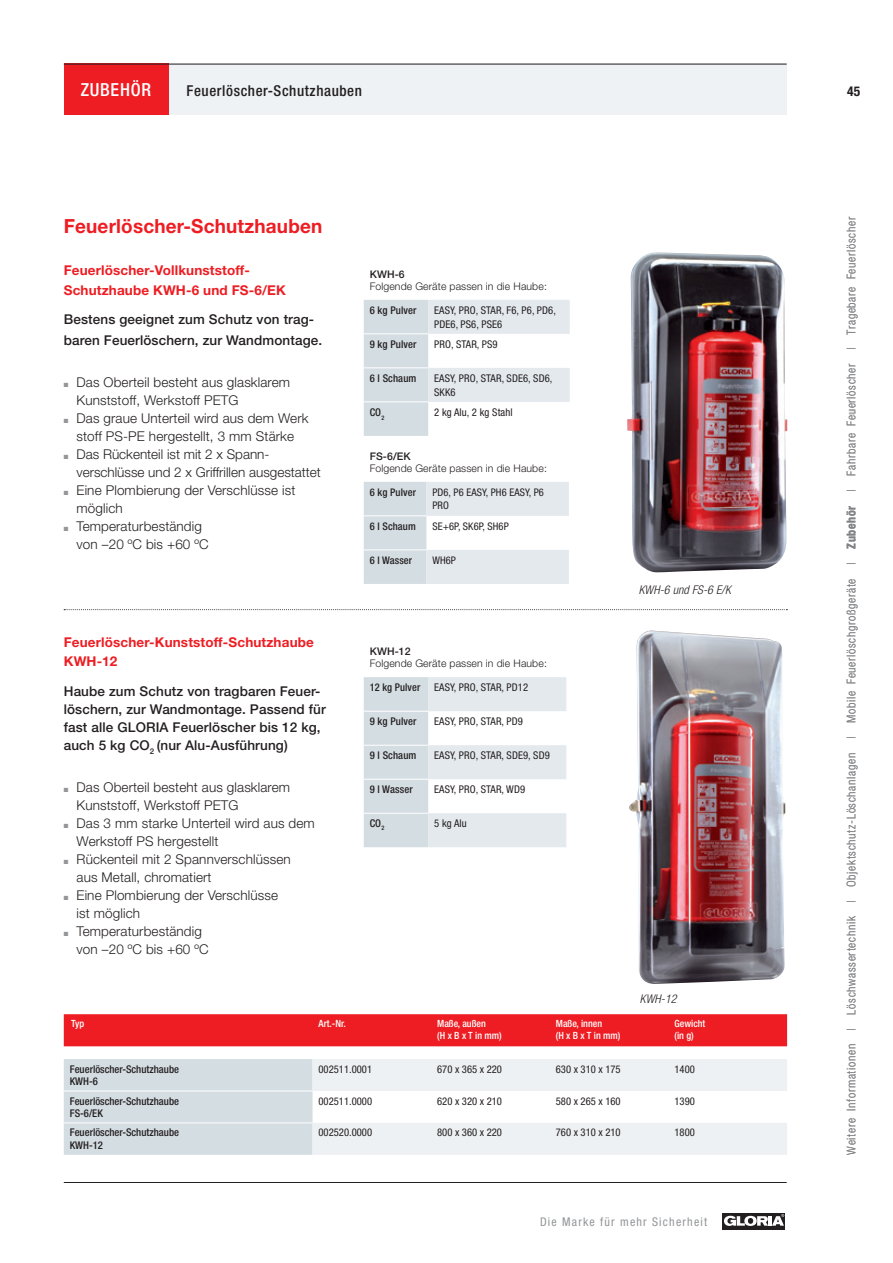
<style>
.page{position:relative;width:893px;height:1263px;background:#fff}
.page>*{position:absolute;margin:0;border:0;box-sizing:border-box;transform-origin:0 0}
.t1{font:700 19.5px "Helvetica Neue AFF 75";letter-spacing:.01em;color:#ee1d23}
.t2{font:18px "Helvetica Neue Cnd AFF 67 Med Cond";letter-spacing:.04em;color:#fff}
.t3{font:15px "Helvetica Neue Cnd AFF 67 Med Cond";letter-spacing:.04em;color:#231f20}
.t4{font:300 13.5px/18px "Helvetica Neue AFF 45";letter-spacing:.01em;color:#231f20}
.t5{font:500 13.5px/18px "Helvetica Neue AFF 65";letter-spacing:.01em;color:#231f20}
.t6{font:700 13.5px/19.5px "Helvetica Neue AFF 75";letter-spacing:.01em;color:#ee1d23}
.t7{font:13.5px "Helvetica Neue Cnd AFF 77 Bd Cn";color:#231f20}
.t8{font:12px "Helvetica Neue Cnd AFF 47 Lt Cn";letter-spacing:.06em;color:#808285}
.t9{font:12px "Helvetica Neue Cnd AFF 57 Rmn Cond";letter-spacing:.1em;color:#939598}
.t10{font:12px "Helvetica Neue Cnd AFF 47 Lt Cn Obl";letter-spacing:.01em;color:#231f20}
.t11{font:10.65px/13.5px "Helvetica Neue Cnd AFF 57 Rmn Cond";letter-spacing:.01em;color:#231f20}
.t12{font:10.65px/12.8px "Helvetica Neue Cnd AFF 67 Med Cond";color:#231f20}
.t13{font:300 10.5px "Helvetica Neue AFF 45";letter-spacing:.01em;color:#231f20}
.t14{font:10.5px/12.6px "Helvetica Neue Cnd AFF 57 Rmn Cond";letter-spacing:.01em;color:#231f20}
.t15{font:10.5px "Helvetica Neue Cnd AFF 67 Med Cond";letter-spacing:.01em;color:#231f20}
.t16{font:500 10.5px "Helvetica Neue AFF 65";letter-spacing:.01em;color:#231f20}
.t17{font:9.9px/11.4px "Helvetica Neue Cnd AFF 67 Med Cond";color:#fff}
.s1{color:#939598}
.s2{font-family:"Helvetica Neue Cnd AFF 77 Bd Cn"}
</style>
<div class="page">
<div style="left:64px;top:64px;width:723px;height:51px;background:#eef2f4"></div>
<div style="left:723px;top:1213px;width:62px;height:17px;background:#231f20"></div>
<svg style="left:724px;top:1214px;width:60px;height:12px"></svg>
<hr style="left:64px;top:1182px;width:723px;height:1px;background:#231f20">
<svg style="left:364px;top:300px;width:206px;height:136px"></svg>
<hr style="left:364px;top:333px;width:64px;height:1px;background:#fff">
<hr style="left:364px;top:367px;width:64px;height:1px;background:#fff">
<hr style="left:364px;top:401px;width:64px;height:1px;background:#fff">
<div style="left:64px;top:64px;width:104px;height:51px;background:#ee1d23"></div>
<svg style="left:64px;top:609px;width:723px;height:1px"></svg>
<div style="left:64px;top:1014px;width:723px;height:32px;background:#ee1d23"></div>
<div style="left:64px;top:1059px;width:249px;height:96px;background:#d4dde2"></div>
<svg style="left:313px;top:1059px;width:474px;height:96px;fill:#edf1f3"></svg>
<hr style="left:64px;top:1090px;width:249px;height:1px;background:#fff">
<hr style="left:64px;top:1122px;width:249px;height:1px;background:#fff">
<img style="left:629px;top:631px;width:157px;height:353px">
<img style="left:627px;top:252px;width:161px;height:320px">
<svg style="left:364px;top:482px;width:205px;height:102px"></svg>
<hr style="left:364px;top:515px;width:62px;height:1px;background:#fff">
<hr style="left:364px;top:549px;width:62px;height:1px;background:#fff">
<svg style="left:364px;top:677px;width:202px;height:170px"></svg>
<hr style="left:364px;top:711px;width:64px;height:1px;background:#fff">
<hr style="left:364px;top:745px;width:64px;height:1px;background:#fff">
<hr style="left:364px;top:779px;width:64px;height:1px;background:#fff">
<hr style="left:364px;top:813px;width:64px;height:1px;background:#fff">
<hr style="left:64px;top:64px;width:723px;height:1px;background:#231f20">
<h2 class="t2" style="left:81px;top:79px;width:72px">ZUBEHÖR</h2>
<p class="t3" style="left:186px;top:81px;width:177px">Feuerlöscher-Schutzhauben</p>
<h1 class="t1" style="left:64px;top:214px;width:260px">Feuerlöscher-Schutzhauben</h1>
<p class="t6" style="left:64px;top:261px;width:224px">Feuerlöscher-Vollkunststoff-<br>Schutzhaube KWH-6 und FS-6/EK</p>
<p class="t5" style="left:64px;top:309px;width:260px;line-height:21px">Bestens geeignet zum Schutz von trag&shy;baren Feuerlöschern, zur Wandmontage.</p>
<p class="t4" style="left:77px;top:373px;width:215px;text-indent:-13px"><span class="s1">■</span> Das Oberteil besteht aus glasklarem<br>Kunststoff, Werkstoff PETG</p>
<p class="t4" style="left:64px;top:409px;width:246px;text-align:center"><span class="s1">■</span> Das graue Unterteil wird aus dem Werk stoff PS-PE hergestellt, 3 mm Stärke</p>
<p class="t4" style="left:77px;top:445px;width:246px;text-indent:-13px"><span class="s1">■</span> Das Rückenteil ist mit 2 x Spann&shy;verschlüsse und 2 x Griffrillen ausgestattet</p>
<p class="t4" style="left:77px;top:481px;width:220px;text-indent:-13px"><span class="s1">■</span> Eine Plombierung der Verschlüsse ist möglich</p>
<p class="t4" style="left:77px;top:517px;width:134px;text-indent:-13px"><span class="s1">■</span> Temperaturbeständig von –20 ºC bis +60 ºC</p>
<p class="t6" style="left:64px;top:632px;width:252px">Feuerlöscher-Kunststoff-Schutzhaube<br>KWH-12</p>
<p class="t5" style="left:64px;top:682px;width:264px">Haube zum Schutz von tragbaren Feuer&shy;löschern, zur Wandmontage. Passend für fast alle GLORIA Feuerlöscher bis 12 kg, auch 5 kg CO<sub>2</sub> (nur Alu-Ausführung)</p>
<p class="t4" style="left:77px;top:778px;width:215px;text-indent:-13px"><span class="s1">■</span> Das Oberteil besteht aus glasklarem<br>Kunststoff, Werkstoff PETG</p>
<p class="t4" style="left:77px;top:814px;width:240px;text-indent:-13px"><span class="s1">■</span> Das 3 mm starke Unterteil wird aus dem<br>Werkstoff PS hergestellt</p>
<p class="t4" style="left:77px;top:850px;width:216px;text-indent:-13px"><span class="s1">■</span> Rückenteil mit 2 Spannverschlüssen aus Metall, chromatiert</p>
<p class="t4" style="left:77px;top:886px;width:203px;text-indent:-13px"><span class="s1">■</span> Eine Plombierung der Verschlüsse ist möglich</p>
<p class="t4" style="left:77px;top:922px;width:134px;text-indent:-13px"><span class="s1">■</span> Temperaturbeständig von –20 ºC bis +60 ºC</p>
<p class="t16" style="left:370px;top:267px;width:37px">KWH-6</p>
<p class="t13" style="left:370px;top:280px;width:179px">Folgende Geräte passen in die Haube:</p>
<p class="t12" style="left:370px;top:304px;width:48px">6 kg Pulver</p>
<p class="t11" style="left:434px;top:304px;width:123px">EASY, PRO, STAR, F6, P6, PD6,<br>PDE6, PS6, PSE6</p>
<p class="t12" style="left:370px;top:338px;width:48px">9 kg Pulver</p>
<p class="t11" style="left:434px;top:338px;width:65px">PRO, STAR, PS9</p>
<p class="t12" style="left:370px;top:372px;width:48px">6 l Schaum</p>
<p class="t11" style="left:434px;top:372px;width:120px">EASY, PRO, STAR, SDE6, SD6,<br>SKK6</p>
<p class="t12" style="left:370px;top:406px;width:16px">CO<sub>2</sub></p>
<p class="t11" style="left:434px;top:406px;width:80px">2 kg Alu, 2 kg Stahl</p>
<p class="t16" style="left:370px;top:450px;width:43px">FS-6/EK</p>
<p class="t13" style="left:370px;top:462px;width:179px">Folgende Geräte passen in die Haube:</p>
<p class="t15" style="left:370px;top:486px;width:48px">6 kg Pulver</p>
<p class="t14" style="left:432px;top:486px;width:113px">PD6, P6 EASY, PH6 EASY, P6<br>PRO</p>
<p class="t15" style="left:370px;top:520px;width:48px">6 l Schaum</p>
<p class="t14" style="left:432px;top:520px;width:78px">SE+6P, SK6P, SH6P</p>
<p class="t15" style="left:370px;top:554px;width:44px">6 l Wasser</p>
<p class="t14" style="left:432px;top:554px;width:25px">WH6P</p>
<p class="t16" style="left:370px;top:645px;width:42px">KWH-12</p>
<p class="t13" style="left:370px;top:657px;width:179px">Folgende Geräte passen in die Haube:</p>
<p class="t12" style="left:370px;top:680px;width:52px">12 kg Pulver</p>
<p class="t11" style="left:434px;top:680px;width:95px">EASY, PRO, STAR, PD12</p>
<p class="t12" style="left:370px;top:714px;width:48px">9 kg Pulver</p>
<p class="t11" style="left:434px;top:714px;width:90px">EASY, PRO, STAR, PD9</p>
<p class="t12" style="left:370px;top:748px;width:48px">9 l Schaum</p>
<p class="t11" style="left:434px;top:748px;width:117px">EASY, PRO, STAR, SDE9, SD9</p>
<p class="t12" style="left:370px;top:782px;width:45px">9 l Wasser</p>
<p class="t11" style="left:434px;top:782px;width:92px">EASY, PRO, STAR, WD9</p>
<p class="t12" style="left:370px;top:816px;width:16px">CO<sub>2</sub></p>
<p class="t11" style="left:434px;top:816px;width:34px">5 kg Alu</p>
<p class="t10" style="left:639px;top:582px;width:94px">KWH-6 und FS-6 E/K</p>
<p class="t10" style="left:640px;top:991px;width:38px">KWH-12</p>
<p class="t17" style="left:71px;top:1018px;width:14px">Typ</p>
<p class="t17" style="left:319px;top:1018px;width:29px">Art.-Nr.</p>
<p class="t17" style="left:437px;top:1018px;width:66px">Maße, außen<br>(H x B x T in mm)</p>
<p class="t17" style="left:556px;top:1018px;width:66px">Maße, innen<br>(H x B x T in mm)</p>
<p class="t17" style="left:674px;top:1018px;width:32px">Gewicht (in g)</p>
<p class="t12" style="left:70px;top:1062px;width:111px">Feuerlöscher-Schutzhaube<br>KWH-6</p>
<p class="t11" style="left:319px;top:1062px;width:55px">002511.0001</p>
<p class="t11" style="left:437px;top:1062px;width:66px">670 x 365 x 220</p>
<p class="t11" style="left:556px;top:1062px;width:66px">630 x 310 x 175</p>
<p class="t11" style="left:674px;top:1062px;width:22px">1400</p>
<p class="t12" style="left:70px;top:1094px;width:111px">Feuerlöscher-Schutzhaube<br>FS-6/EK</p>
<p class="t11" style="left:319px;top:1094px;width:55px">002511.0000</p>
<p class="t11" style="left:437px;top:1094px;width:66px">620 x 320 x 210</p>
<p class="t11" style="left:556px;top:1094px;width:66px">580 x 265 x 160</p>
<p class="t11" style="left:674px;top:1094px;width:22px">1390</p>
<p class="t12" style="left:70px;top:1126px;width:111px">Feuerlöscher-Schutzhaube<br>KWH-12</p>
<p class="t11" style="left:319px;top:1126px;width:55px">002520.0000</p>
<p class="t11" style="left:437px;top:1126px;width:66px">800 x 360 x 220</p>
<p class="t11" style="left:556px;top:1126px;width:66px">760 x 310 x 210</p>
<p class="t11" style="left:674px;top:1126px;width:22px">1800</p>
<p class="t9" style="left:540px;top:1214px;width:169px">Die Marke für mehr Sicherheit</p>
<p class="t7" style="left:847px;top:83px;width:15px">45</p>
<p class="t8" style="left:844px;top:1154px;width:939px;rotate:-90deg">Weitere Informationen | Löschwassertechnik | Objektschutz-Löschanlagen | Mobile Feuerlöschgroßgeräte | <span class="s2">Zubehör</span> | Fahrbare Feuerlöscher | Tragebare Feuerlöscher</p>
</div>
